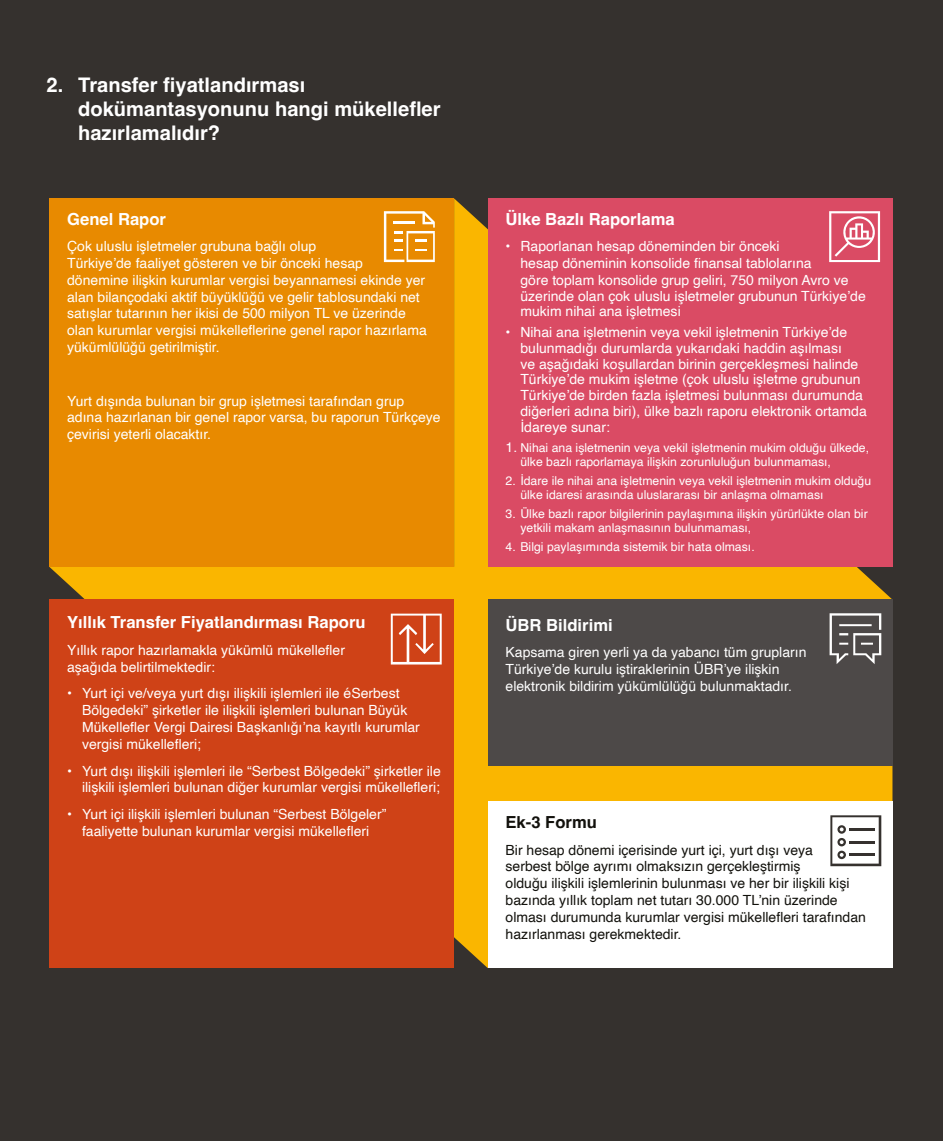
<style>
.page{position:relative;width:943px;height:1141px;background:#35312e}
.page>*{position:absolute;margin:0;border:0;box-sizing:border-box;transform-origin:0 0}
.t1{font:700 20.12px/24.2px "Helvetica";color:#fff}
.t2{font:700 16.62px "Helvetica";color:#fff}
.t3{font:700 16.62px "Helvetica";color:#12110c}
.t4{font:14px/16.8px "Helvetica";color:#fff}
.t5{font:14px/16.8px "Helvetica";color:#12110c}
.t6{font:12.25px/14px "Helvetica";color:#fff}
.s1{font-size:14px}
</style>
<div class="page">
<div style="left:49px;top:198px;width:843px;height:770px;background:#fab600"></div>
<div style="left:49px;top:198px;width:405px;height:369px;background:#e88a00"></div>
<div style="left:49px;top:600px;width:405px;height:368px;background:#cf4217"></div>
<div style="left:487px;top:198px;width:405px;height:369px;background:#da4b64"></div>
<div style="left:487px;top:802px;width:405px;height:166px;background:#fff"></div>
<div style="left:487px;top:600px;width:405px;height:166px;background:#4d4948"></div>
<svg style="left:829px;top:211px;width:51px;height:51px"></svg>
<svg style="left:384px;top:211px;width:51px;height:51px"></svg>
<svg style="left:391px;top:614px;width:50px;height:51px"></svg>
<svg style="left:830px;top:815px;width:51px;height:51px"></svg>
<hr style="left:848px;top:853px;width:26px;height:3px;background:#35312e">
<svg style="left:829px;top:613px;width:52px;height:51px"></svg>
<h1 class="t1" style="left:78px;top:75px;width:364px;text-indent:-31px">2. Transfer fiyatlandırması dokümantasyonunu hangi mükellefler hazırlamalıdır?</h1>
<p class="t2" style="left:67px;top:209px;width:100px">Genel Rapor</p>
<p class="t4" style="left:67px;top:238px;width:361px">Çok uluslu işletmeler grubuna bağlı olup<br>Türkiye’de faaliyet gösteren ve bir önceki hesap dönemine ilişkin kurumlar vergisi beyannamesi ekinde yer alan bilançodaki aktif büyüklüğü ve gelir tablosundaki net satışlar tutarının her ikisi de 500 milyon TL ve üzerinde olan kurumlar vergisi mükelleflerine genel rapor hazırlama yükümlülüğü getirilmiştir.</p>
<p class="t4" style="left:67px;top:393px;width:375px">Yurt dışında bulunan bir grup işletmesi tarafından grup adına hazırlanan bir genel rapor varsa, bu raporun Türkçeye çevirisi yeterli olacaktır.</p>
<p class="t2" style="left:67px;top:612px;width:300px">Yıllık Transfer Fiyatlandırması Raporu</p>
<p class="t4" style="left:67px;top:642px;width:279px">Yıllık rapor hazırlamakla yükümlü mükellefler aşağıda belirtilmektedir:</p>
<p class="t4" style="left:82px;top:686px;width:339px;text-indent:-15px">• Yurt içi ve/veya yurt dışı ilişkili işlemleri ile éSerbest Bölgedeki” şirketler ile ilişkili işlemleri bulunan Büyük Mükellefler Vergi Dairesi Başkanlığı’na kayıtlı kurumlar vergisi mükellefleri;</p>
<p class="t4" style="left:67px;top:763px;width:375px;text-align:right">• Yurt dışı ilişkili işlemleri ile “Serbest Bölgedeki” şirketler ile ilişkili işlemleri bulunan diğer kurumlar vergisi mükellefleri;</p>
<p class="t4" style="left:67px;top:806px;width:321px;text-align:center">• Yurt içi ilişkili işlemleri bulunan “Serbest Bölgeler” faaliyette bulunan kurumlar vergisi mükellefleri</p>
<p class="t2" style="left:505px;top:209px;width:171px">Ülke Bazlı Raporlama</p>
<p class="t4" style="left:520px;top:239px;width:347px;line-height:16.3px;text-indent:-15px">• Raporlanan hesap döneminden bir önceki<br>hesap döneminin konsolide finansal tablolarına<br>göre toplam konsolide grup geliri, 750 milyon Avro ve üzerinde olan çok uluslu işletmeler grubunun Türkiye’de mukim nihai ana işletmesi</p>
<p class="t4" style="left:520px;top:325px;width:348px;line-height:15.8px;text-indent:-15px">• Nihai ana işletmenin veya vekil işletmenin Türkiye’de bulunmadığı durumlarda yukarıdaki haddin aşılması<br>ve aşağıdaki koşullardan birinin gerçekleşmesi halinde Türkiye’de mukim işletme (çok uluslu işletme grubunun Türkiye’de birden fazla işletmesi bulunması durumunda diğerleri adına biri), ülke bazlı raporu elektronik ortamda İdareye sunar:</p>
<p class="t6" style="left:520px;top:441px;width:350px;text-indent:-15px"><span class="s1">1.</span> Nihai ana işletmenin veya vekil işletmenin mukim olduğu ülkede, ülke bazlı raporlamaya ilişkin zorunluluğun bulunmaması,</p>
<p class="t6" style="left:520px;top:474px;width:352px;text-indent:-15px">2. İdare ile nihai ana işletmenin veya vekil işletmenin mukim olduğu ülke idaresi arasında uluslararası bir anlaşma olmaması</p>
<p class="t6" style="left:520px;top:507px;width:349px;text-indent:-15px">3. Ülke bazlı rapor bilgilerinin paylaşımına ilişkin yürürlükte olan bir yetkili makam anlaşmasının bulunmaması,</p>
<p class="t6" style="left:505px;top:540px;width:251px">4. Bilgi paylaşımında sistemik bir hata olması.</p>
<p class="t2" style="left:505px;top:615px;width:109px">ÜBR Bildirimi</p>
<p class="t4" style="left:505px;top:644px;width:302px">Kapsama giren yerli ya da yabancı tüm grupların<br>Türkiye’de kurulu iştiraklerinin ÜBR’ye ilişkin elektronik bildirim yükümlülüğü bulunmaktadır.</p>
<p class="t3" style="left:505px;top:812px;width:93px">Ek-3 Formu</p>
<p class="t5" style="left:505px;top:842px;width:362px">Bir hesap dönemi içerisinde yurt içi, yurt dışı veya<br>serbest bölge ayrımı olmaksızın gerçekleştirmiş<br>olduğu ilişkili işlemlerinin bulunması ve her bir ilişkili kişi bazında yıllık toplam net tutarı 30.000 TL’nin üzerinde olması durumunda kurumlar vergisi mükellefleri tarafından hazırlanması gerekmektedir.</p>
</div>
